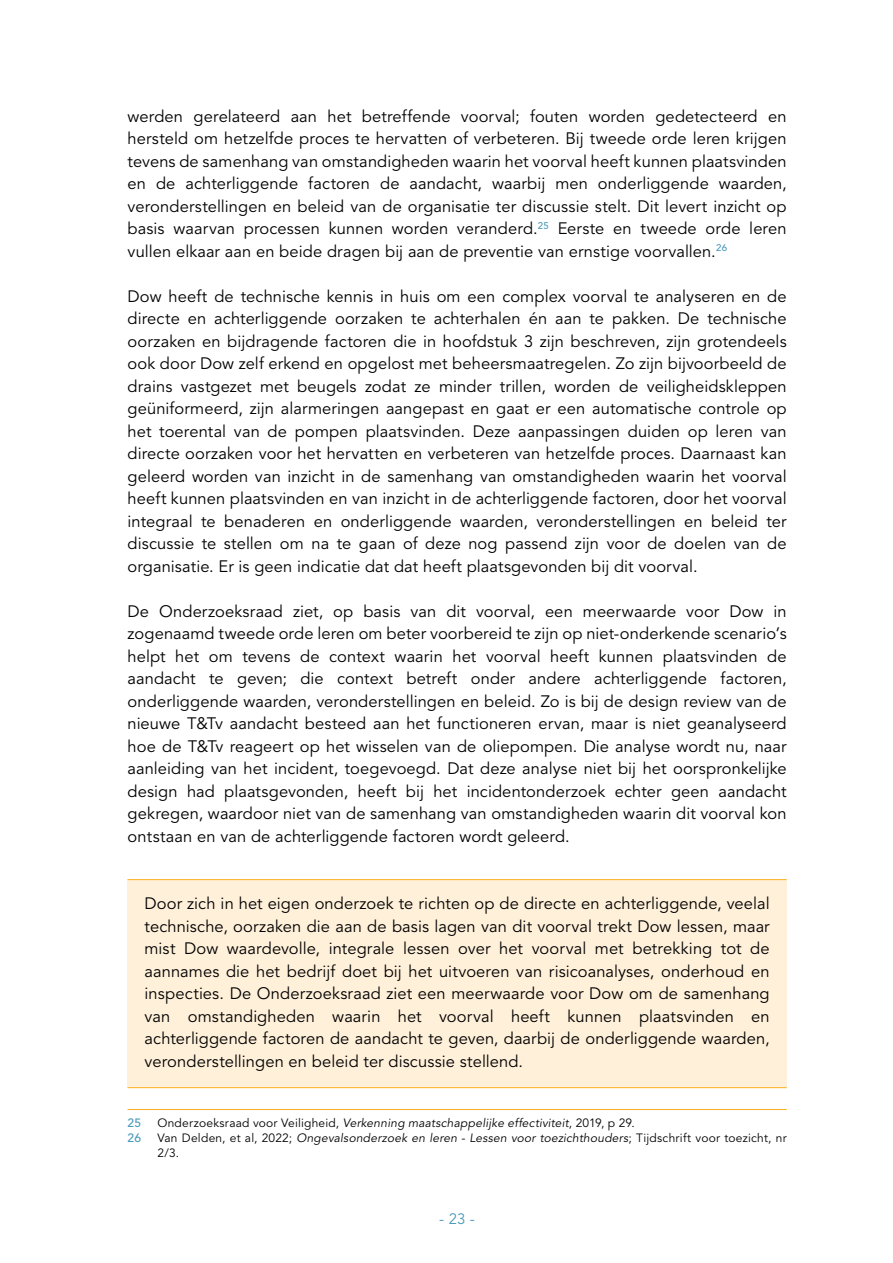
<style>
.page{position:relative;width:893px;height:1263px;background:#fff}
.page>*{position:absolute;margin:0;border:0;box-sizing:border-box;transform-origin:0 0}
.Bodytekst{font:16.5px/22.5px "Avenir LT Std";letter-spacing:.005em;color:#000;text-align:justify}
.Bodytekst_geel_kader{font:16.5px/22.5px "Avenir LT Std";letter-spacing:.005em;color:#000;text-align:justify}
.t1{font:15px "Avenir LT Std";color:#499abb}
.Voetnoot{font:12px/15px "Avenir LT Std";letter-spacing:.02em;color:#000}
.Voetnoot-2{font:500 12px "Avenir LT Std";color:#499abb}
.s1{font-style:italic}
</style>
<div class="page">
<div style="left:128px;top:880px;width:659px;height:208px;background:#fff0da"></div>
<hr style="left:128px;top:1087px;width:659px;height:1px;background:#f9b122">
<hr style="left:128px;top:879px;width:659px;height:1px;background:#f9b122">
<hr style="left:128px;top:1109px;width:659px;height:1px;background:#f9b122">
<p class="Bodytekst" style="left:128px;top:105px;width:661px">werden gerelateerd aan het betreffende voorval; fouten worden gedetecteerd en hersteld om hetzelfde proces te hervatten of verbeteren. Bij tweede orde leren krijgen tevens de samenhang van omstandigheden waarin het voorval heeft kunnen plaatsvinden en de achterliggende factoren de aandacht, waarbij men onderliggende waarden, veronderstellingen en beleid van de organisatie ter discussie stelt. Dit levert inzicht op basis waarvan processen kunnen worden veranderd.<sup>25</sup> Eerste en tweede orde leren vullen elkaar aan en beide dragen bij aan de preventie van ernstige voorvallen.<sup>26</sup></p>
<p class="Bodytekst" style="left:128px;top:285px;width:661px">Dow heeft de technische kennis in huis om een complex voorval te analyseren en de directe en achterliggende oorzaken te achterhalen én aan te pakken. De technische oorzaken en bijdragende factoren die in hoofdstuk 3 zijn beschreven, zijn grotendeels ook door Dow zelf erkend en opgelost met beheersmaatregelen. Zo zijn bijvoorbeeld de drains vastgezet met beugels zodat ze minder trillen, worden de veiligheidskleppen geüniformeerd, zijn alarmeringen aangepast en gaat er een automatische controle op het toerental van de pompen plaatsvinden. Deze aanpassingen duiden op leren van directe oorzaken voor het hervatten en verbeteren van hetzelfde proces. Daarnaast kan geleerd worden van inzicht in de samenhang van omstandigheden waarin het voorval heeft kunnen plaatsvinden en van inzicht in de achterliggende factoren, door het voorval integraal te benaderen en onderliggende waarden, veronderstellingen en beleid ter discussie te stellen om na te gaan of deze nog passend zijn voor de doelen van de organisatie. Er is geen indicatie dat dat heeft plaatsgevonden bij dit voorval.</p>
<p class="Bodytekst" style="left:128px;top:600px;width:661px">De Onderzoeksraad ziet, op basis van dit voorval, een meerwaarde voor Dow in zogenaamd tweede orde leren om beter voorbereid te zijn op niet-onderkende scenario’s helpt het om tevens de context waarin het voorval heeft kunnen plaatsvinden de aandacht te geven; die context betreft onder andere achterliggende factoren, onderliggende waarden, veronderstellingen en beleid. Zo is bij de design review van de nieuwe T&amp;Tv aandacht besteed aan het functioneren ervan, maar is niet geanalyseerd hoe de T&amp;Tv reageert op het wisselen van de oliepompen. Die analyse wordt nu, naar aanleiding van het incident, toegevoegd. Dat deze analyse niet bij het oorspronkelijke design had plaatsgevonden, heeft bij het incidentonderzoek echter geen aandacht gekregen, waardoor niet van de samenhang van omstandigheden waarin dit voorval kon ontstaan en van de achterliggende factoren wordt geleerd.</p>
<p class="Bodytekst_geel_kader" style="left:145px;top:893px;width:627px">Door zich in het eigen onderzoek te richten op de directe en achterliggende, veelal technische, oorzaken die aan de basis lagen van dit voorval trekt Dow lessen, maar mist Dow waardevolle, integrale lessen over het voorval met betrekking tot de aannames die het bedrijf doet bij het uitvoeren van risicoanalyses, onderhoud en inspecties. De Onderzoeksraad ziet een meerwaarde voor Dow om de samenhang van omstandigheden waarin het voorval heeft kunnen plaatsvinden en achterliggende factoren de aandacht te geven, daarbij de onderliggende waarden, veronderstellingen en beleid ter discussie stellend.</p>
<p class="Voetnoot-2" style="left:128px;top:1115px;width:15px">25</p>
<p class="Voetnoot" style="left:157px;top:1115px;width:479px">Onderzoeksraad voor Veiligheid, <span class="s1">Verkenning maatschappelijke effectiviteit</span>, 2019, p 29.</p>
<p class="Voetnoot-2" style="left:128px;top:1130px;width:15px">26</p>
<p class="Voetnoot" style="left:157px;top:1130px;width:631px">Van Delden, et al, 2022; <span class="s1">Ongevalsonderzoek en leren - Lessen voor toezichthouders</span>; Tijdschrift voor toezicht, nr<br>2/3.</p>
<p class="t1" style="left:439px;top:1210px;width:37px">- 23 -</p>
</div>
